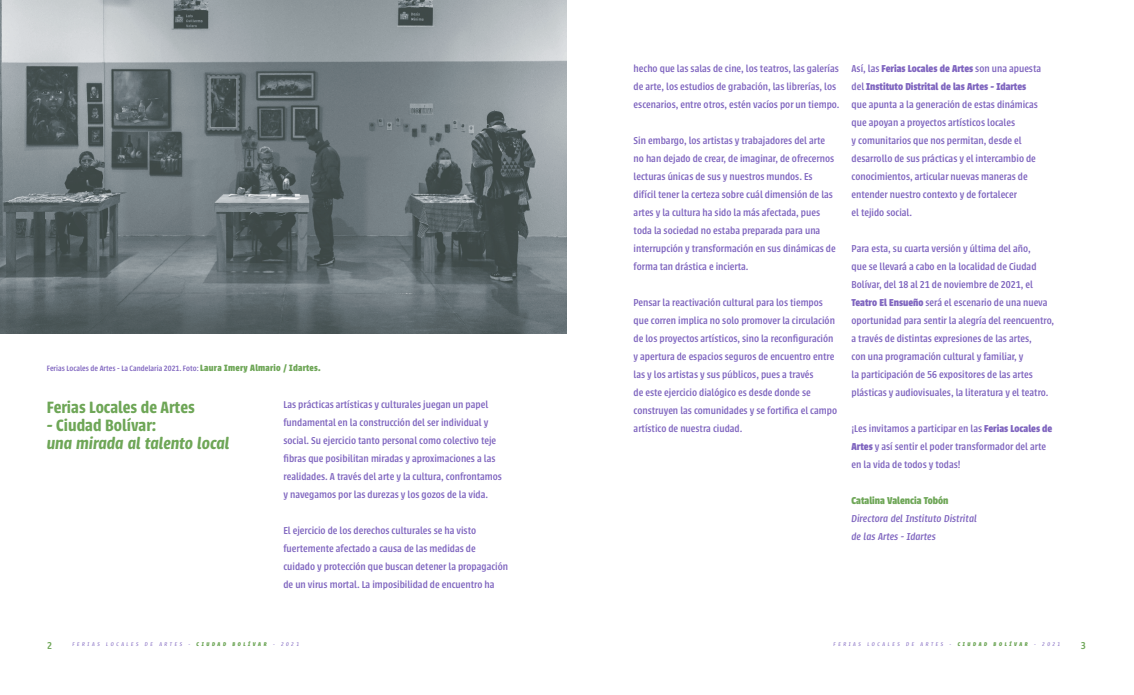
<style>
.page{position:relative;width:1134px;height:695px;background:#fff}
.page>*{position:absolute;margin:0;border:0;box-sizing:border-box;transform-origin:0 0}
.t1{font:600 18px "Urbana";color:#6ea657}
.t2{font:italic 600 18px "Urbana";color:#6ea657}
.t3{font:500 11px/18px "Urbana";color:#7f65bf}
.t4{font:italic 500 11px/18px "Urbana";color:#7f65bf}
.t5{font:700 11px "Urbana";color:#6ea657}
.t6{font:500 11px "Urbana";color:#6ea657}
.t7{font:500 8.5px "Urbana";color:#7f65bf}
.t8{font:italic 300 6px "Urbana";letter-spacing:.425em;color:#7f65bf}
.s1{font-weight:700;font-size:10px;color:#6ea657}
.s2{font-weight:700}
.s3{font-weight:700;color:#6ea657}
</style>
<div class="page">
<img style="left:0;top:0;width:566px;height:333px">
<p class="t7" style="left:47px;top:363px;width:275px">Ferias Locales de Artes - La Candelaria 2021. Foto: <span class="s1">Laura Imery Almario / Idartes.</span></p>
<h1 class="t1" style="left:47px;top:397px;width:149px">Ferias Locales de Artes</h1>
<h1 class="t1" style="left:47px;top:415px;width:111px">- Ciudad Bolívar:</h1>
<h1 class="t2" style="left:47px;top:433px;width:184px">una mirada al talento local</h1>
<p class="t3" style="left:283px;top:395px;width:220px">Las prácticas artísticas y culturales juegan un papel fundamental en la construcción del ser individual y social. Su ejercicio tanto personal como colectivo teje fibras que posibilitan miradas y aproximaciones a las realidades. A través del arte y la cultura, confrontamos y navegamos por las durezas y los gozos de la vida.</p>
<p class="t3" style="left:283px;top:521px;width:226px">El ejercicio de los derechos culturales se ha visto fuertemente afectado a causa de las medidas de cuidado y protección que buscan detener la propagación de un virus mortal. La imposibilidad de encuentro ha</p>
<p class="t3" style="left:634px;top:60px;width:207px">hecho que las salas de cine, los teatros, las galerías de arte, los estudios de grabación, las librerías, los escenarios, entre otros, estén vacíos por un tiempo.</p>
<p class="t3" style="left:634px;top:132px;width:204px">Sin embargo, los artistas y trabajadores del arte no han dejado de crear, de imaginar, de ofrecernos lecturas únicas de sus y nuestros mundos. Es difícil tener la certeza sobre cuál dimensión de las artes y la cultura ha sido la más afectada, pues toda la sociedad no estaba preparada para una interrupción y transformación en sus dinámicas de forma tan drástica e incierta.</p>
<p class="t3" style="left:634px;top:294px;width:205px">Pensar la reactivación cultural para los tiempos que corren implica no solo promover la circulación de los proyectos artísticos, sino la reconfiguración y apertura de espacios seguros de encuentro entre las y los artistas y sus públicos, pues a través<br>de este ejercicio dialógico es desde donde se construyen las comunidades y se fortifica el campo artístico de nuestra ciudad.</p>
<p class="t3" style="left:851px;top:60px;width:191px">Así, las <span class="s2">Ferias Locales de Artes</span> son una apuesta del <span class="s2">Instituto Distrital de las Artes - Idartes </span>que apunta a la generación de estas dinámicas que apoyan a proyectos artísticos locales<br>y comunitarios que nos permitan, desde el desarrollo de sus prácticas y el intercambio de conocimientos, articular nuevas maneras de entender nuestro contexto y de fortalecer<br>el tejido social.</p>
<p class="t3" style="left:851px;top:240px;width:204px">Para esta, su cuarta versión y última del año,<br>que se llevará a cabo en la localidad de Ciudad Bolívar, del 18 al 21 de noviembre de 2021, el <span class="s2">Teatro El Ensueño</span> será el escenario de una nueva oportunidad para sentir la alegría del reencuentro, a través de distintas expresiones de las artes,<br>con una programación cultural y familiar, y<br>la participación de 56 expositores de las artes plásticas y audiovisuales, la literatura y el teatro.</p>
<p class="t3" style="left:851px;top:420px;width:202px">¡Les invitamos a participar en las <span class="s2">Ferias Locales de<br>Artes</span> y así sentir el poder transformador del arte en la vida de todos y todas!</p>
<p class="t5" style="left:851px;top:494px;width:98px">Catalina Valencia Tobón</p>
<p class="t4" style="left:851px;top:510px;width:127px">Directora del Instituto Distrital de las Artes - Idartes</p>
<p class="t8" style="left:72px;top:640px;width:228px">FERIAS LOCALES DE ARTES - <span class="s3">CIUDAD BOLÍVAR</span> - 2021</p>
<p class="t8" style="left:834px;top:640px;width:228px">FERIAS LOCALES DE ARTES - <span class="s3">CIUDAD BOLÍVAR</span> - 2021</p>
<p class="t6" style="left:47px;top:639px;width:6px">2</p>
<p class="t6" style="left:1081px;top:639px;width:6px">3</p>
</div>
